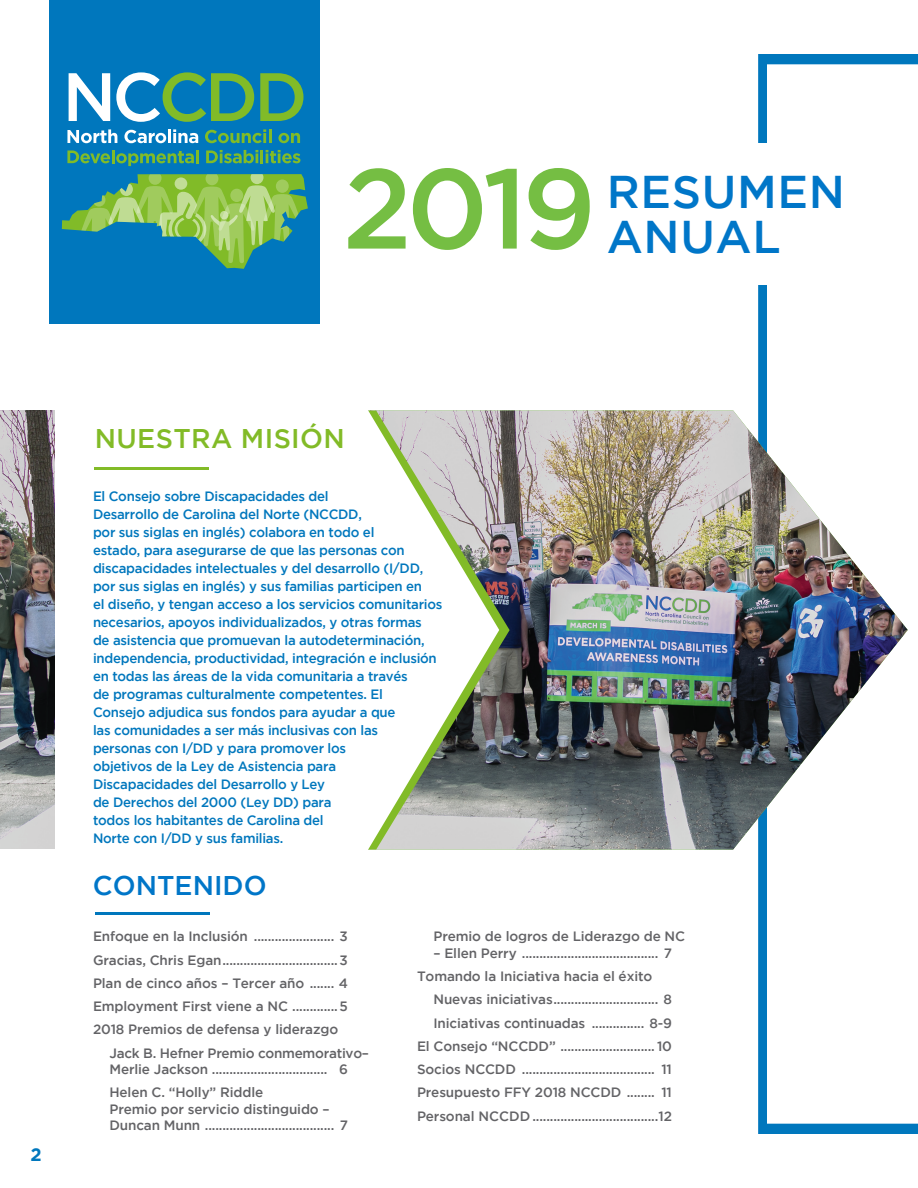
<style>
.page{position:relative;width:918px;height:1188px;background:#fff}
.page>*{position:absolute;margin:0;border:0;box-sizing:border-box;transform-origin:0 0}
.t1{font:500 113.25px "Gotham";color:#75be43}
.t2{font:500 45.75px "Gotham";letter-spacing:.015em;color:#0076c8}
.t3{font:500 27px "Gotham";letter-spacing:.015em;color:#82bb27}
.t4{font:500 27px "Gotham";color:#0076c8}
.t5{font:700 18px "Gotham";color:#0077bd}
.t6{font:500 13.5px/18px "Gotham";letter-spacing:-.02em;color:#0077bd}
.t7{font:500 13.5px/16.5px "Gotham";letter-spacing:-.01em;color:#636366}
</style>
<div class="page">
<svg style="left:758px;top:54px;width:160px;height:1080px"></svg>
<div style="left:724px;top:144px;width:89px;height:141px;background:#fff"></div>
<img style="left:499px;top:410px;width:409px;height:440px">
<img style="left:499px;top:411px;width:11px;height:439px">
<svg style="left:0;top:410px;width:499px;height:440px"></svg>
<img style="left:0;top:411px;width:55px;height:438px">
<div style="left:50px;top:0;width:270px;height:324px;background:#0077bd"></div>
<svg style="left:67px;top:129px;width:50px;height:14px"></svg>
<svg style="left:124px;top:130px;width:42px;height:13px"></svg>
<hr style="left:168px;top:129px;width:3px;height:14px;background:#fff">
<svg style="left:173px;top:129px;width:25px;height:14px"></svg>
<svg style="left:205px;top:129px;width:66px;height:14px"></svg>
<svg style="left:278px;top:133px;width:22px;height:10px"></svg>
<svg style="left:67px;top:150px;width:132px;height:16px"></svg>
<svg style="left:206px;top:150px;width:94px;height:13px"></svg>
<svg style="left:69px;top:73px;width:41px;height:48px"></svg>
<svg style="left:116px;top:72px;width:138px;height:50px"></svg>
<svg style="left:260px;top:73px;width:43px;height:48px"></svg>
<svg style="left:62px;top:174px;width:246px;height:95px"></svg>
<hr style="left:94px;top:467px;width:115px;height:3px;background:#82bb27">
<hr style="left:95px;top:913px;width:115px;height:2px;background:#0077bd">
<p class="t1" style="left:343px;top:144px;width:255px">2019</p>
<p class="t2" style="left:607px;top:166px;width:240px">RESUMEN</p>
<p class="t2" style="left:607px;top:211px;width:176px">ANUAL</p>
<p class="t5" style="left:31px;top:1143px;width:13px">2</p>
<p class="t3" style="left:95px;top:423px;width:252px">NUESTRA MISIÓN</p>
<p class="t6" style="left:93px;top:487px;width:351px">El Consejo sobre Discapacidades del<br>Desarrollo de Carolina del Norte (NCCDD,<br>por sus siglas en inglés) colabora en todo el<br>estado, para asegurarse de que las personas con discapacidades intelectuales y del desarrollo (I/DD, por sus siglas en inglés) y sus familias participen en<br>el diseño, y tengan acceso a los servicios comunitarios necesarios, apoyos individualizados, y otras formas<br>de asistencia que promuevan la autodeterminación, independencia, productividad, integración e inclusión en todas las áreas de la vida comunitaria a través<br>de programas culturalmente competentes. El<br>Consejo adjudica sus fondos para ayudar a que<br>las comunidades a ser más inclusivas con las<br>personas con I/DD y para promover los<br>objetivos de la Ley de Asistencia para<br>Discapacidades del Desarrollo y Ley<br>de Derechos del 2000 (Ley DD) para<br>todos los habitantes de Carolina del<br>Norte con I/DD y sus familias.</p>
<p class="t4" style="left:93px;top:870px;width:175px">CONTENIDO</p>
<p class="t7" style="left:93px;top:928px;width:257px">Enfoque en la Inclusión ....................... 3</p>
<p class="t7" style="left:93px;top:951px;width:256px">Gracias, Chris Egan.................................3</p>
<p class="t7" style="left:93px;top:975px;width:257px">Plan de cinco años – Tercer año ....... 4</p>
<p class="t7" style="left:93px;top:998px;width:257px">Employment First viene a NC .............5</p>
<p class="t7" style="left:93px;top:1021px;width:247px">2018 Premios de defensa y liderazgo</p>
<p class="t7" style="left:110px;top:1044px;width:261px">Jack B. Hefner Premio conmemorativo–<br>Merlie Jackson ................................. 6</p>
<p class="t7" style="left:110px;top:1084px;width:240px">Helen C. “Holly” Riddle<br>Premio por servicio distinguido –<br>Duncan Munn ..................................... 7</p>
<p class="t7" style="left:434px;top:928px;width:253px">Premio de logros de Liderazgo de NC</p>
<p class="t7" style="left:434px;top:945px;width:240px">– Ellen Perry ....................................... 7</p>
<p class="t7" style="left:417px;top:968px;width:237px">Tomando la Iniciativa hacia el éxito</p>
<p class="t7" style="left:434px;top:991px;width:240px">Nuevas iniciativas.............................. 8</p>
<p class="t7" style="left:434px;top:1014px;width:240px">Iniciativas continuadas ............... 8-9</p>
<p class="t7" style="left:417px;top:1038px;width:257px">El Consejo “NCCDD” ........................... 10</p>
<p class="t7" style="left:417px;top:1061px;width:257px">Socios NCCDD ...................................... 11</p>
<p class="t7" style="left:417px;top:1084px;width:257px">Presupuesto FFY 2018 NCCDD ........ 11</p>
<p class="t7" style="left:417px;top:1107px;width:257px">Personal NCCDD ....................................12</p>
</div>
